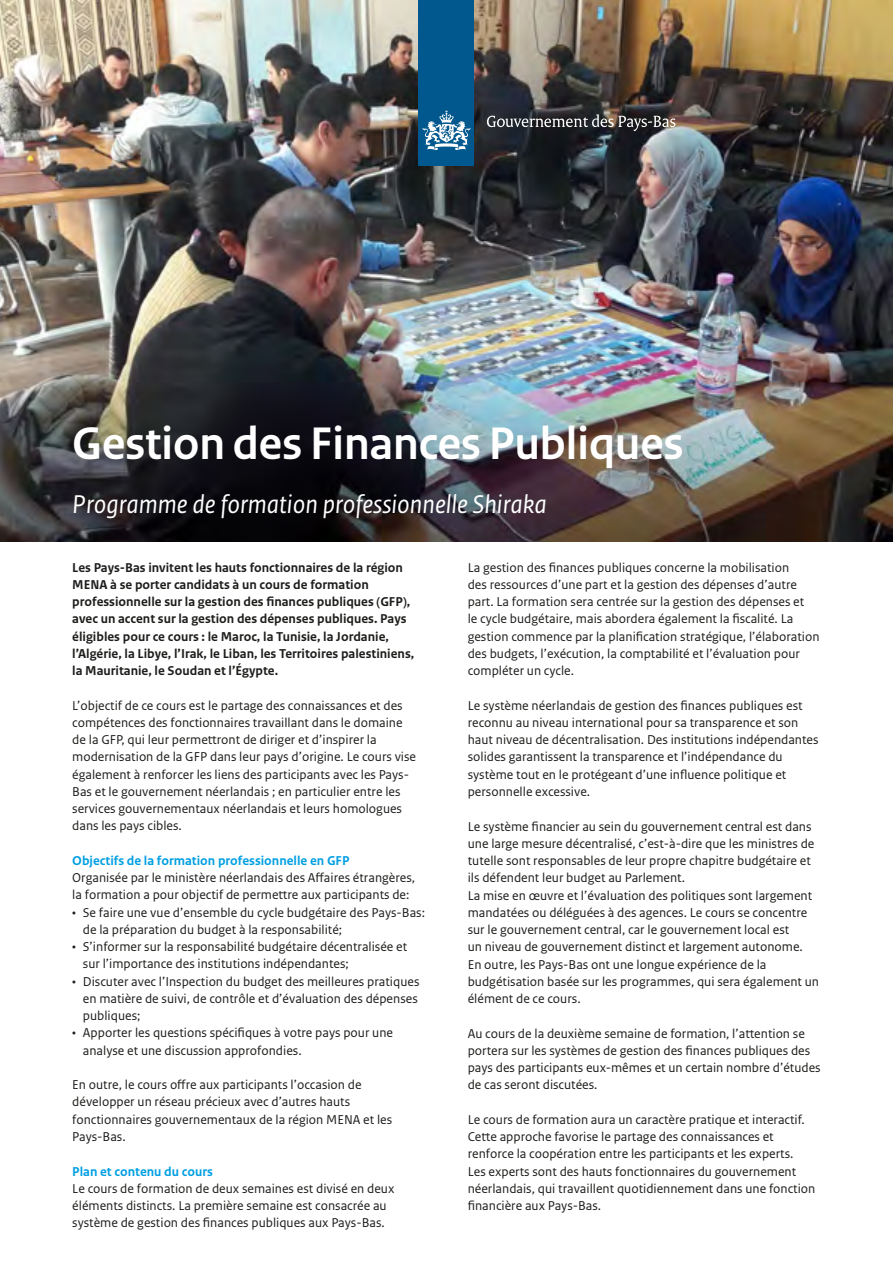
<style>
.page{position:relative;width:893px;height:1263px;background:#fff}
.page>*{position:absolute;margin:0;border:0;box-sizing:border-box;transform-origin:0 0}
.t1{font:700 48px "Rijksoverheid Sans Heading";color:#fff}
.t2{font:italic 27px "Rijksoverheid Sans Text";color:#fff}
.t3{font:13.5px/17.2px "Rijksoverheid Sans Text";color:#1d1d1b}
.t4{font:700 13.5px/17.2px "Rijksoverheid Sans Text";color:#1d1d1b}
.t5{font:700 13.5px "Rijksoverheid Sans Text";color:#009fe3}
</style>
<div class="page">
<img style="left:0;top:0;width:893px;height:541px">
<div style="left:419px;top:0;width:55px;height:166px;background:#00588e"></div>
<svg style="left:423px;top:110px;width:47px;height:40px"></svg>
<svg style="left:487px;top:114px;width:188px;height:17px;background:#515153"></svg>
<h1 class="t1" style="left:72px;top:417px;width:613px">Gestion des Finances Publiques</h1>
<h2 class="t2" style="left:72px;top:489px;width:476px">Programme de formation professionnelle Shiraka</h2>
<p class="t4" style="left:72px;top:559px;width:344px">Les Pays-Bas invitent les hauts fonctionnaires de la région MENA à se porter candidats à un cours de formation professionnelle sur la gestion des finances publiques (GFP), avec un accent sur la gestion des dépenses publiques. Pays éligibles pour ce cours : le Maroc, la Tunisie, la Jordanie, l’Algérie, la Libye, l’Irak, le Liban, les Territoires palestiniens, la Mauritanie, le Soudan et l’Égypte.</p>
<p class="t3" style="left:72px;top:697px;width:345px">L’objectif de ce cours est le partage des connaissances et des compétences des fonctionnaires travaillant dans le domaine de la GFP, qui leur permettront de diriger et d’inspirer la modernisation de la GFP dans leur pays d’origine. Le cours vise également à renforcer les liens des participants avec les Pays-Bas et le gouvernement néerlandais ; en particulier entre les services gouvernementaux néerlandais et leurs homologues dans les pays cibles.</p>
<p class="t5" style="left:72px;top:853px;width:279px">Objectifs de la formation professionnelle en GFP</p>
<p class="t3" style="left:72px;top:869px;width:344px">Organisée par le ministère néerlandais des Affaires étrangères, la formation a pour objectif de permettre aux participants de:</p>
<p class="t3" style="left:83px;top:904px;width:344px;text-indent:-11px">• Se faire une vue d’ensemble du cycle budgétaire des Pays-Bas: de la préparation du budget à la responsabilité;</p>
<p class="t3" style="left:83px;top:938px;width:326px;text-indent:-11px">• S’informer sur la responsabilité budgétaire décentralisée et sur l’importance des institutions indépendantes;</p>
<p class="t3" style="left:83px;top:973px;width:338px;text-indent:-11px">• Discuter avec l’Inspection du budget des meilleures pratiques en matière de suivi, de contrôle et d’évaluation des dépenses publiques;</p>
<p class="t3" style="left:83px;top:1025px;width:312px;text-indent:-11px">• Apporter les questions spécifiques à votre pays pour une analyse et une discussion approfondies.</p>
<p class="t3" style="left:72px;top:1076px;width:321px">En outre, le cours offre aux participants l’occasion de développer un réseau précieux avec d’autres hauts fonctionnaires gouvernementaux de la région MENA et les Pays-Bas.</p>
<p class="t5" style="left:72px;top:1163px;width:142px">Plan et contenu du cours</p>
<p class="t3" style="left:72px;top:1180px;width:324px">Le cours de formation de deux semaines est divisé en deux éléments distincts. La première semaine est consacrée au système de gestion des finances publiques aux Pays-Bas.</p>
<p class="t3" style="left:468px;top:559px;width:353px">La gestion des finances publiques concerne la mobilisation<br>des ressources d’une part et la gestion des dépenses d’autre part. La formation sera centrée sur la gestion des dépenses et<br>le cycle budgétaire, mais abordera également la fiscalité. La gestion commence par la planification stratégique, l’élaboration des budgets, l’exécution, la comptabilité et l’évaluation pour compléter un cycle.</p>
<p class="t3" style="left:468px;top:697px;width:352px">Le système néerlandais de gestion des finances publiques est reconnu au niveau international pour sa transparence et son haut niveau de décentralisation. Des institutions indépendantes solides garantissent la transparence et l’indépendance du système tout en le protégeant d’une influence politique et personnelle excessive.</p>
<p class="t3" style="left:468px;top:818px;width:353px">Le système financier au sein du gouvernement central est dans une large mesure décentralisé, c’est-à-dire que les ministres de tutelle sont responsables de leur propre chapitre budgétaire et ils défendent leur budget au Parlement.<br>La mise en œuvre et l’évaluation des politiques sont largement mandatées ou déléguées à des agences. Le cours se concentre sur le gouvernement central, car le gouvernement local est<br>un niveau de gouvernement distinct et largement autonome.<br>En outre, les Pays-Bas ont une longue expérience de la budgétisation basée sur les programmes, qui sera également un élément de ce cours.</p>
<p class="t3" style="left:468px;top:1025px;width:354px">Au cours de la deuxième semaine de formation, l’attention se portera sur les systèmes de gestion des finances publiques des pays des participants eux-mêmes et un certain nombre d’études de cas seront discutées.</p>
<p class="t3" style="left:468px;top:1111px;width:349px">Le cours de formation aura un caractère pratique et interactif.<br>Cette approche favorise le partage des connaissances et renforce la coopération entre les participants et les experts.<br>Les experts sont des hauts fonctionnaires du gouvernement néerlandais, qui travaillent quotidiennement dans une fonction financière aux Pays-Bas.</p>
</div>
